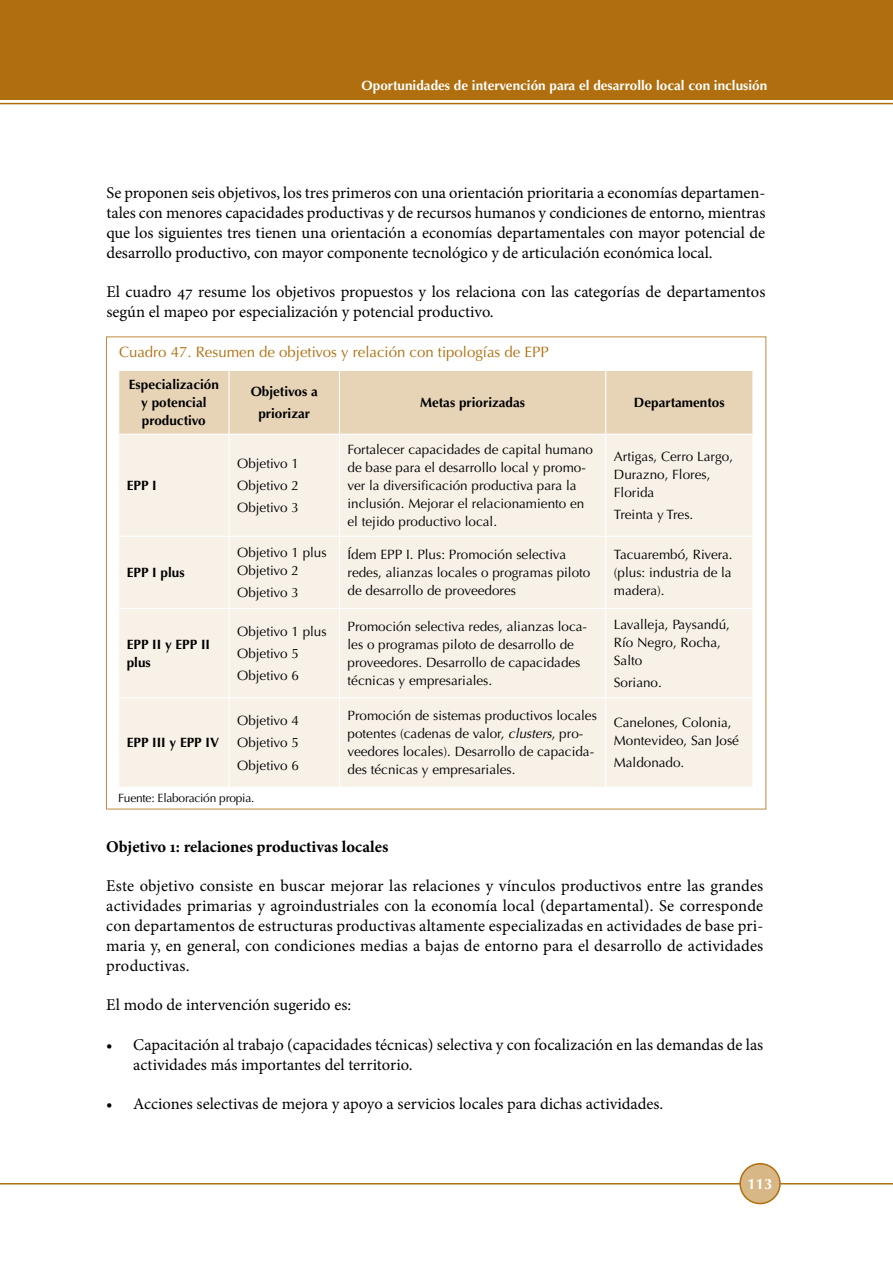
<style>
.page{position:relative;width:893px;height:1263px;background:#fff}
.page>*{position:absolute;margin:0;border:0;box-sizing:border-box;transform-origin:0 0}
.t1{font:16.5px/19.8px "Minion Pro";color:#000;text-align:justify}
.t2{font:700 16.5px "Minion Pro";color:#000}
.t3{font:15px "Optima";color:#b06e0e}
.t4{font:700 15px "Optima";color:#fff}
.t5{font:13.5px/18px "Optima";color:#000}
.t6{font:700 13.5px/18px "Optima";color:#000;text-align:center}
.t7{font:700 13.5px "Optima";color:#fff}
.t8{font:12px "Optima";letter-spacing:-.02em;color:#000}
.s1{font-style:italic}
</style>
<div class="page">
<div style="left:740px;top:1164px;width:40px;height:39px;background:#d7b786;border-radius:50%"></div>
<div style="left:739px;top:1163px;width:42px;height:41px;border:2px solid #b06e0e;border-radius:50%"></div>
<hr style="left:0;top:1183px;width:740px;height:1px;background:#b06e0e">
<hr style="left:781px;top:1183px;width:112px;height:1px;background:#b06e0e">
<hr style="left:0;top:103px;width:893px;height:1px;background:#b06e0e">
<div style="left:0;top:0;width:893px;height:99px;background:#b06e0e"></div>
<div style="left:119px;top:371px;width:633px;height:63px;background:#e7d4b7"></div>
<div style="left:119px;top:435px;width:633px;height:352px;background:#f7f1e7"></div>
<hr style="left:228px;top:371px;width:2px;height:63px;background:#fff">
<hr style="left:339px;top:371px;width:1px;height:63px;background:#fff">
<hr style="left:605px;top:371px;width:1px;height:63px;background:#fff">
<hr style="left:228px;top:435px;width:2px;height:101px;background:#fff">
<hr style="left:339px;top:435px;width:1px;height:101px;background:#fff">
<hr style="left:605px;top:435px;width:1px;height:101px;background:#fff">
<hr style="left:118px;top:536px;width:111px;height:1px;background:#fff">
<hr style="left:229px;top:536px;width:110px;height:1px;background:#fff">
<hr style="left:228px;top:537px;width:2px;height:71px;background:#fff">
<hr style="left:339px;top:536px;width:267px;height:1px;background:#fff">
<hr style="left:339px;top:537px;width:1px;height:71px;background:#fff">
<hr style="left:606px;top:536px;width:147px;height:1px;background:#fff">
<hr style="left:605px;top:537px;width:1px;height:71px;background:#fff">
<hr style="left:118px;top:608px;width:111px;height:1px;background:#fff">
<hr style="left:229px;top:608px;width:110px;height:1px;background:#fff">
<hr style="left:228px;top:609px;width:2px;height:88px;background:#fff">
<hr style="left:339px;top:608px;width:267px;height:1px;background:#fff">
<hr style="left:339px;top:609px;width:1px;height:88px;background:#fff">
<hr style="left:606px;top:608px;width:147px;height:1px;background:#fff">
<hr style="left:605px;top:609px;width:1px;height:88px;background:#fff">
<hr style="left:118px;top:697px;width:111px;height:1px;background:#fff">
<hr style="left:229px;top:697px;width:110px;height:1px;background:#fff">
<hr style="left:228px;top:698px;width:2px;height:89px;background:#fff">
<hr style="left:339px;top:697px;width:267px;height:1px;background:#fff">
<hr style="left:339px;top:698px;width:1px;height:89px;background:#fff">
<hr style="left:606px;top:697px;width:147px;height:1px;background:#fff">
<hr style="left:605px;top:698px;width:1px;height:89px;background:#fff">
<p class="t7" style="left:362px;top:78px;width:407px">Oportunidades de intervención para el desarrollo local con inclusión</p>
<p class="t1" style="left:106px;top:183px;width:661px">Se proponen seis objetivos, los tres primeros con una orientación prioritaria a economías departamen&shy;tales con menores capacidades productivas y de recursos humanos y condiciones de entorno, mientras que los siguientes tres tienen una orientación a economías departamentales con mayor potencial de desarrollo productivo, con mayor componente tecnológico y de articulación económica local.</p>
<p class="t1" style="left:106px;top:282px;width:660px">El cuadro 47 resume los objetivos propuestos y los relaciona con las categorías de departamentos según el mapeo por especialización y potencial productivo.</p>
<p class="t3" style="left:119px;top:343px;width:431px">Cuadro 47. Resumen de objetivos y relación con tipologías de EPP</p>
<p class="t6" style="left:129px;top:376px;width:92px">Especialización y potencial productivo</p>
<p class="t6" style="left:251px;top:381px;width:69px;line-height:22.2px">Objetivos a priorizar</p>
<p class="t6" style="left:420px;top:394px;width:107px">Metas priorizadas</p>
<p class="t6" style="left:634px;top:394px;width:92px">Departamentos</p>
<p class="t6" style="left:127px;top:477px;width:8px">EPP</p>
<p class="t6" style="left:152px;top:477px;width:4px">I</p>
<p class="t6" style="left:127px;top:564px;width:8px">EPP</p>
<p class="t6" style="left:152px;top:564px;width:34px">I plus</p>
<p class="t6" style="left:127px;top:636px;width:8px">EPP</p>
<p class="t6" style="left:152px;top:636px;width:32px">II y EPP</p>
<p class="t6" style="left:201px;top:636px;width:5px">II</p>
<p class="t6" style="left:127px;top:654px;width:26px">plus</p>
<p class="t6" style="left:127px;top:734px;width:8px">EPP</p>
<p class="t6" style="left:152px;top:734px;width:36px">III y EPP</p>
<p class="t6" style="left:206px;top:734px;width:8px">IV</p>
<p class="t5" style="left:237px;top:452px;width:63px;line-height:22.2px;text-align:justify">Objetivo 1<br>Objetivo 2<br>Objetivo 3</p>
<p class="t5" style="left:237px;top:544px;width:91px">Objetivo 1 plus<br>Objetivo 2</p>
<p class="t5" style="left:237px;top:584px;width:63px">Objetivo 3</p>
<p class="t5" style="left:348px;top:441px;width:247px">Fortalecer capacidades de capital humano de base para el desarrollo local y promo&shy;ver la diversificación productiva para la inclusión. Mejorar el relacionamiento en el tejido productivo local.</p>
<p class="t5" style="left:614px;top:448px;width:121px">Artigas, Cerro Largo,<br>Durazno, Flores,<br>Florida</p>
<p class="t5" style="left:614px;top:506px;width:81px">Treinta y Tres.</p>
<p class="t5" style="left:348px;top:546px;width:244px">Ídem EPP I . Plus: Promoción selectiva redes, alianzas locales o programas piloto de desarrollo de proveedores</p>
<p class="t5" style="left:614px;top:546px;width:120px;text-align:justify">Tacuarembó, Rivera. (plus: industria de la madera).</p>
<p class="t5" style="left:237px;top:620px;width:91px;line-height:22.2px">Objetivo 1 plus<br>Objetivo 5<br>Objetivo 6</p>
<p class="t5" style="left:348px;top:618px;width:241px">Promoción selectiva redes, alianzas loca&shy;les o programas piloto de desarrollo de proveedores. Desarrollo de capacidades técnicas y empresariales.</p>
<p class="t5" style="left:614px;top:615px;width:118px">Lavalleja, Paysandú,<br>Río N egro, Rocha,<br>Salto</p>
<p class="t5" style="left:614px;top:674px;width:50px">Soriano.</p>
<p class="t5" style="left:237px;top:710px;width:63px;line-height:22.2px;text-align:justify">Objetivo 4<br>Objetivo 5<br>Objetivo 6</p>
<p class="t5" style="left:348px;top:707px;width:251px">Promoción de sistemas productivos locales potentes (cadenas de valor, <span class="s1">clusters</span>, pro&shy;veedores locales). Desarrollo de capacida&shy;des técnicas y empresariales.</p>
<p class="t5" style="left:614px;top:714px;width:127px">Canelones, Colonia,<br>Montevideo, San José</p>
<p class="t5" style="left:614px;top:754px;width:72px">Maldonado.</p>
<p class="t8" style="left:118px;top:790px;width:138px">Fuente: Elaboración propia.</p>
<p class="t2" style="left:106px;top:835px;width:284px">Objetivo 1: relaciones productivas locales</p>
<p class="t1" style="left:106px;top:876px;width:658px">Este objetivo consiste en buscar mejorar las relaciones y vínculos productivos entre las grandes actividades primarias y agroindustriales con la economía local (departamental). Se corresponde con departamentos de estructuras productivas altamente especializadas en actividades de base pri&shy;maria y, en general, con condiciones medias a bajas de entorno para el desarrollo de actividades productivas.</p>
<p class="t1" style="left:106px;top:995px;width:246px">El modo de intervención sugerido es:</p>
<p class="t1" style="left:133px;top:1035px;width:631px;text-indent:-27px">• Capacitación al trabajo (capacidades técnicas) selectiva y con focalización en las demandas de las actividades más importantes del territorio.</p>
<p class="t1" style="left:106px;top:1094px;width:558px">• Acciones selectivas de mejora y apoyo a servicios locales para dichas actividades.</p>
<p class="t4" style="left:747px;top:1175px;width:27px">113</p>
</div>
